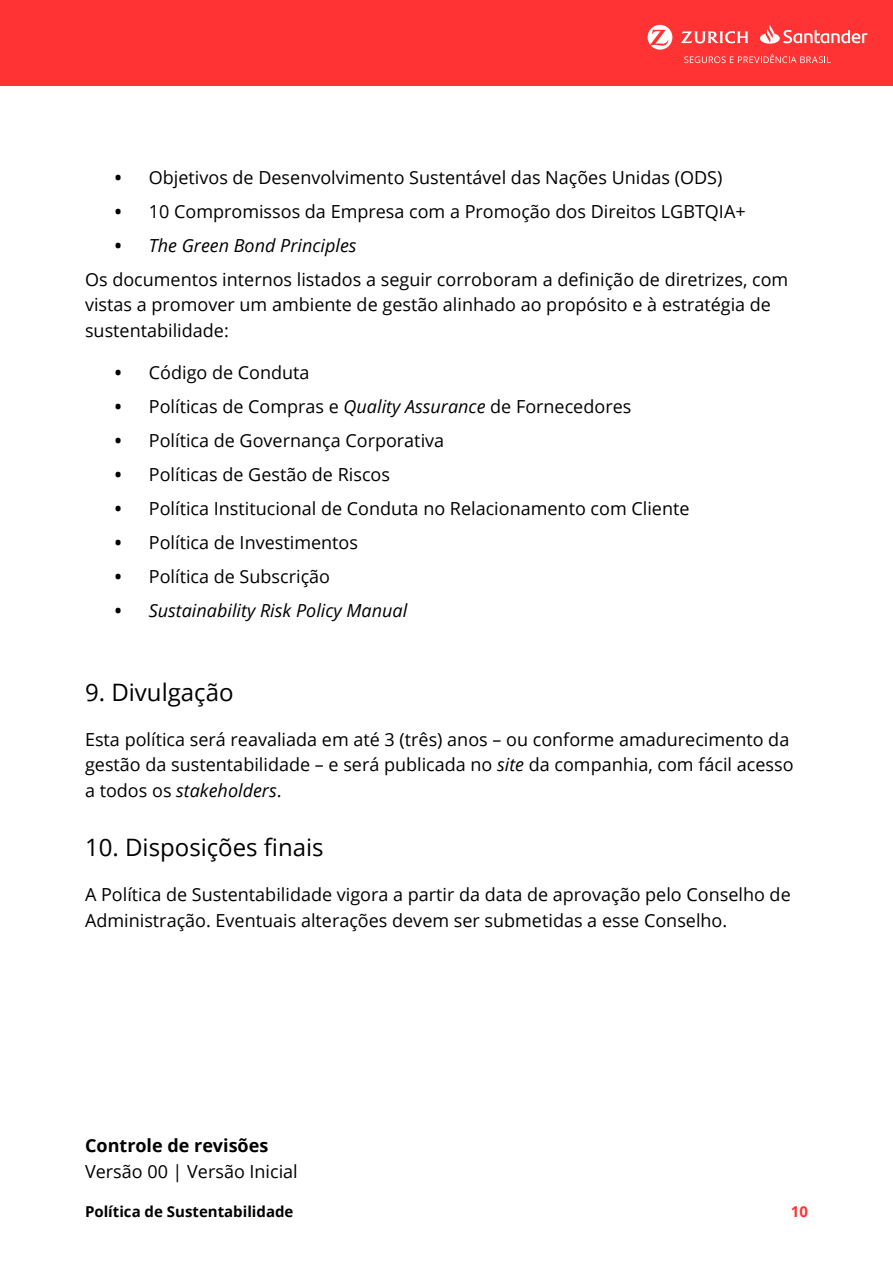
<style>
.page{position:relative;width:893px;height:1263px;background:#fff}
.page>*{position:absolute;margin:0;border:0;box-sizing:border-box;transform-origin:0 0}
.t1{font:24px "Open Sans";color:#000}
.t2{font:18px/25.5px "Open Sans";color:#000}
.t3{font:italic 18px "Open Sans";color:#000}
.t4{font:700 18px "Open Sans";color:#000}
.t5{font:700 15px "Open Sans";color:#000}
.t6{font:700 15px "Open Sans";color:#f33}
.s1{font-weight:700}
.s2{font-style:italic}
.s3{font-weight:700;font-style:normal}
</style>
<div class="page">
<div style="left:0;top:0;width:893px;height:85px;background:#f33"></div>
<svg style="left:760px;top:25px;width:107px;height:19px"></svg>
<svg style="left:648px;top:25px;width:24px;height:25px"></svg>
<svg style="left:681px;top:31px;width:67px;height:12px"></svg>
<svg style="left:684px;top:54px;width:147px;height:9px"></svg>
<p class="t2" style="left:115px;top:164px;width:609px"><span class="s1">•</span> Objetivos de Desenvolvimento Sustentável das Nações Unidas (ODS)</p>
<p class="t2" style="left:115px;top:198px;width:632px"><span class="s1">•</span> 10 Compromissos da Empresa com a Promoção dos Direitos LGBTQIA+</p>
<p class="t2" style="left:85px;top:228px;width:705px;line-height:34px;text-indent:30px"><span class="s1">•</span> <span class="s2">The Green Bond Principles<br></span>Os documentos internos listados a seguir corroboram a definição de diretrizes, com</p>
<p class="t2" style="left:85px;top:292px;width:687px">vistas a promover um ambiente de gestão alinhado ao propósito e à estratégia de sustentabilidade:</p>
<p class="t2" style="left:115px;top:360px;width:196px"><span class="s1">•</span> Código de Conduta</p>
<p class="t2" style="left:115px;top:394px;width:518px"><span class="s1">•</span> Políticas de Compras e <span class="s2">Quality Assurance</span> de Fornecedores</p>
<p class="t2" style="left:115px;top:428px;width:331px"><span class="s1">•</span> Política de Governança Corporativa</p>
<p class="t2" style="left:115px;top:462px;width:277px"><span class="s1">•</span> Políticas de Gestão de Riscos</p>
<p class="t2" style="left:115px;top:496px;width:576px"><span class="s1">•</span> Política Institucional de Conduta no Relacionamento com Cliente</p>
<p class="t2" style="left:115px;top:530px;width:245px"><span class="s1">•</span> Política de Investimentos</p>
<p class="t2" style="left:115px;top:564px;width:217px"><span class="s1">•</span> Política de Subscrição</p>
<p class="t3" style="left:115px;top:599px;width:294px"><span class="s3">•</span> Sustainability Risk Policy Manual</p>
<h1 class="t1" style="left:85px;top:676px;width:150px">9. Divulgação</h1>
<p class="t2" style="left:85px;top:726px;width:710px">Esta política será reavaliada em até 3 (três) anos – ou conforme amadurecimento da gestão da sustentabilidade – e será publicada no <span class="s2">site</span> da companhia, com fácil acesso a todos os <span class="s2">stakeholders</span>.</p>
<h1 class="t1" style="left:85px;top:830px;width:240px">10. Disposições finais</h1>
<p class="t2" style="left:85px;top:881px;width:707px">A Política de Sustentabilidade vigora a partir da data de aprovação pelo Conselho de<br>Administração. Eventuais alterações devem ser submetidas a esse Conselho.</p>
<p class="t4" style="left:85px;top:1133px;width:185px">Controle de revisões</p>
<p class="t2" style="left:85px;top:1158px;width:214px">Versão 00 | Versão Inicial</p>
<p class="t5" style="left:85px;top:1201px;width:210px">Política de Sustentabilidade</p>
<p class="t6" style="left:791px;top:1201px;width:19px">10</p>
</div>
